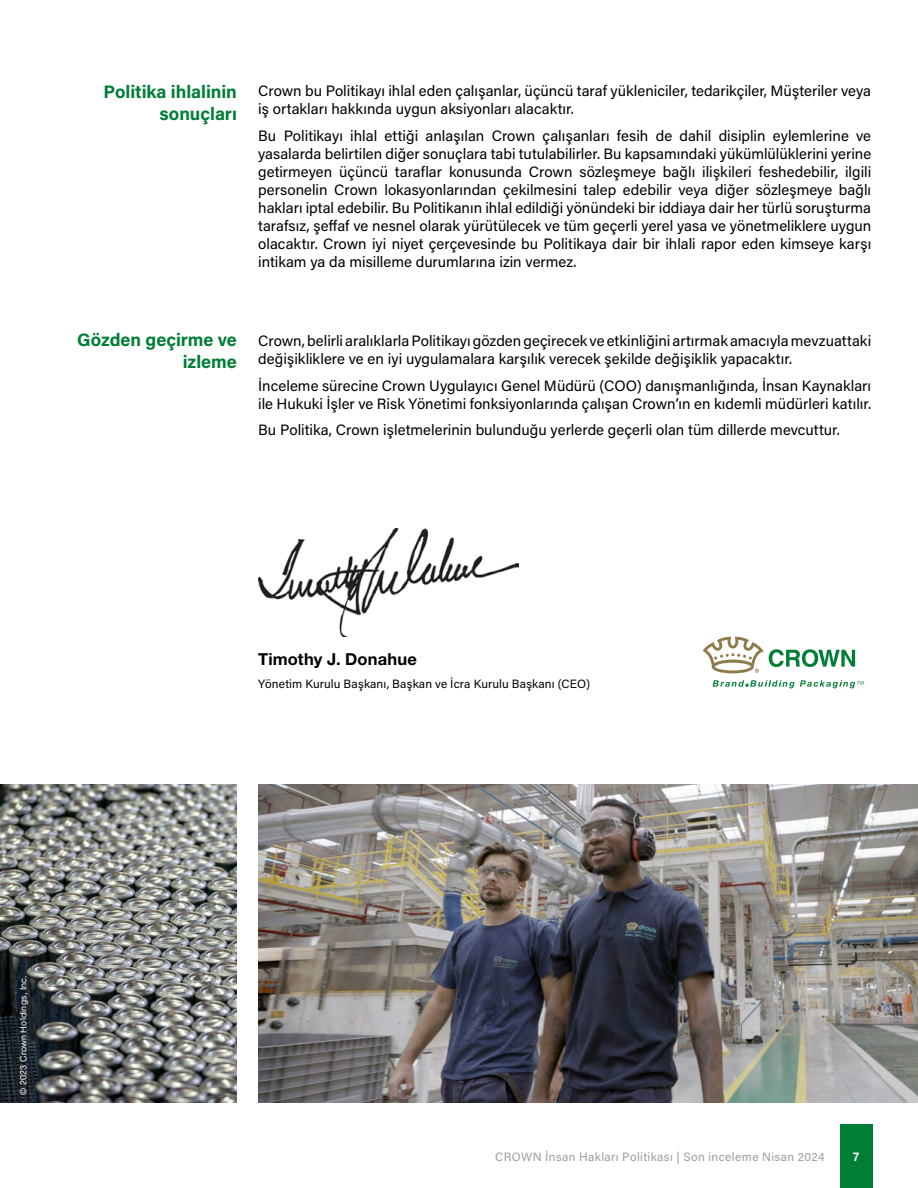
<style>
.page{position:relative;width:918px;height:1188px;background:#fff}
.page>*{position:absolute;margin:0;border:0;box-sizing:border-box;transform-origin:0 0}
.t1{font:700 18px/21.6px "Acumin Pro";color:#007e36;text-align:right}
.t2{font:700 16.5px "Helvetica Neue LT Std";letter-spacing:.01em;color:#000}
.t3{font:15px/18px "Acumin Pro";color:#000}
.t4{font:12px "Acumin Pro";letter-spacing:.01em;color:#000}
.t5{font:12px "Acumin Pro";letter-spacing:.03em;color:#9d9d9c}
.t6{font:700 12px "Helvetica Neue LT Std";color:#fff}
.t7{font:9px "Helvetica Neue LT Std";letter-spacing:.02em;color:#fff}
</style>
<div class="page">
<div style="left:840px;top:1124px;width:33px;height:64px;background:#007e36"></div>
<img style="left:258px;top:784px;width:660px;height:319px">
<img style="left:258px;top:529px;width:260px;height:108px">
<img style="left:0;top:784px;width:237px;height:319px">
<svg style="left:703px;top:637px;width:152px;height:36px"></svg>
<svg style="left:713px;top:680px;width:151px;height:8px"></svg>
<p class="t1" style="left:104px;top:80px;width:135px">Politika ihlalinin sonuçları</p>
<p class="t3" style="left:258px;top:81px;width:614px">Crown bu Politikayı ihlal eden çalışanlar, üçüncü taraf yükleniciler, tedarikçiler, Müşteriler veya iş ortakları hakkında uygun aksiyonları alacaktır.</p>
<p class="t3" style="left:258px;top:126px;width:615px;text-align:justify">Bu Politikayı ihlal ettiği anlaşılan Crown çalışanları fesih de dahil disiplin eylemlerine ve yasalarda belirtilen diğer sonuçlara tabi tutulabilirler. Bu kapsamındaki yükümlülüklerini yerine getirmeyen üçüncü taraflar konusunda Crown sözleşmeye bağlı ilişkileri feshedebilir, ilgili personelin Crown lokasyonlarından çekilmesini talep edebilir veya diğer sözleşmeye bağlı hakları iptal edebilir. Bu Politikanın ihlal edildiği yönündeki bir iddiaya dair her türlü soruşturma tarafsız, şeffaf ve nesnel olarak yürütülecek ve tüm geçerli yerel yasa ve yönetmeliklere uygun olacaktır. Crown iyi niyet çerçevesinde bu Politikaya dair bir ihlali rapor eden kimseye karşı intikam ya da misilleme durumlarına izin vermez.</p>
<p class="t1" style="left:77px;top:328px;width:161px">Gözden geçirme ve izleme</p>
<p class="t3" style="left:258px;top:331px;width:615px">Crown, belirli aralıklarla Politikayı gözden geçirecek ve etkinliğini artırmak amacıyla mevzuattaki değişikliklere ve en iyi uygulamalara karşılık verecek şekilde değişiklik yapacaktır.</p>
<p class="t3" style="left:258px;top:376px;width:615px">İnceleme sürecine Crown Uygulayıcı Genel Müdürü (COO) danışmanlığında, İnsan Kaynakları ile Hukuki İşler ve Risk Yönetimi fonksiyonlarında çalışan Crown’ın en kıdemli müdürleri katılır.</p>
<p class="t3" style="left:258px;top:420px;width:583px">Bu Politika, Crown işletmelerinin bulunduğu yerlerde geçerli olan tüm dillerde mevcuttur.</p>
<p class="t2" style="left:258px;top:649px;width:160px">Timothy J. Donahue</p>
<p class="t4" style="left:258px;top:676px;width:333px">Yönetim Kurulu Başkanı, Başkan ve İcra Kurulu Başkanı (CEO)</p>
<p class="t7" style="left:18px;top:1095px;width:121px;rotate:-90deg">© 2023 Crown Holdings, Inc.</p>
<p class="t5" style="left:495px;top:1149px;width:331px">CROWN İnsan Hakları Politikası | Son inceleme Nisan 2024</p>
<p class="t6" style="left:853px;top:1150px;width:8px">7</p>
</div>
